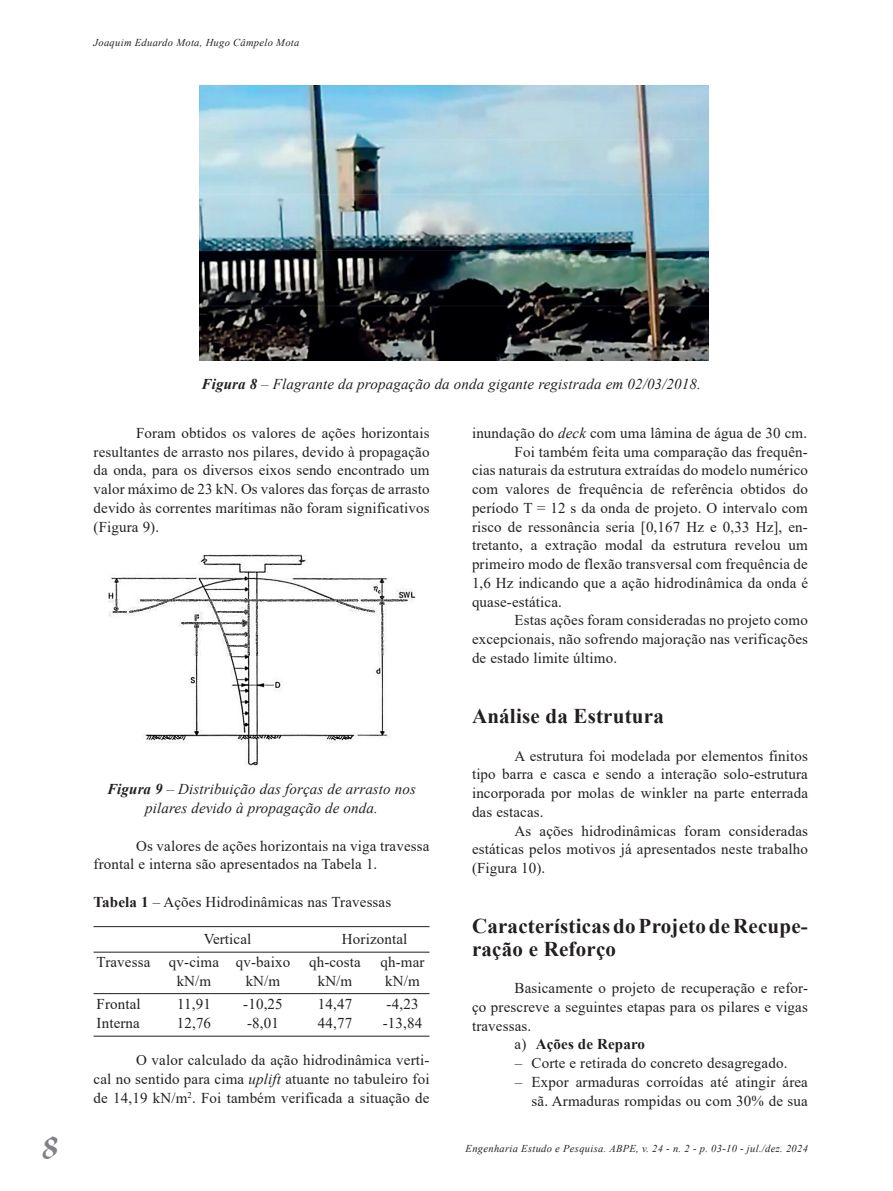
<style>
.page{position:relative;width:893px;height:1191px;background:#fff}
.page>*{position:absolute;margin:0;border:0;box-sizing:border-box;transform-origin:0 0}
.t1{font:46.5px "Aladdin";color:#808285}
.Sub_1{font:700 21px/22.5px "Times New Roman";letter-spacing:.01em;color:#231f20}
.Texto_geral{font:15px/18.8px "Times New Roman";letter-spacing:.01em;color:#231f20;text-align:justify}
.Figura{font:italic 15px/18.8px "Times New Roman";letter-spacing:.01em;color:#231f20;text-align:center}
.Traço{font:15px/18.8px "Times New Roman";letter-spacing:.01em;color:#231f20;text-align:right}
.Tabela_Quadro{font:15px "Times New Roman";letter-spacing:.01em;color:#231f20}
.a{font:700 15px "Times New Roman";letter-spacing:.01em;color:#231f20}
.t2{font:italic 10.5px "Times New Roman";letter-spacing:.03em;color:#231f20}
.s1{font-weight:700}
.s2{font-style:italic}
.s3{font-weight:400}
</style>
<div class="page">
<img style="left:200px;top:85px;width:509px;height:275px">
<img style="left:108px;top:554px;width:308px;height:212px">
<hr style="left:94px;top:926px;width:335px;height:1px;background:#231f20">
<hr style="left:94px;top:951px;width:335px;height:1px;background:#231f20">
<hr style="left:94px;top:993px;width:335px;height:1px;background:#231f20">
<hr style="left:94px;top:1035px;width:335px;height:1px;background:#231f20">
<p class="t2" style="left:94px;top:35px;width:207px">Joaquim Eduardo Mota, Hugo Câmpelo Mota</p>
<p class="Figura" style="left:202px;top:374px;width:501px"><span class="s1">Figura 8</span> – Flagrante da propagação da onda gigante registrada em 02/03/2018.</p>
<p class="Texto_geral" style="left:94px;top:423px;width:337px;text-indent:43px">Foram obtidos os valores de ações horizontais resultantes de arrasto nos pilares, devido à propagação da onda, para os diversos eixos sendo encontrado um valor máximo de 23 kN. Os valores das forças de arrasto devido às correntes marítimas não foram significativos (Figura 9).</p>
<p class="Figura" style="left:107px;top:779px;width:310px"><span class="s1">Figura 9</span> – Distribuição das forças de arrasto nos pilares devido à propagação de onda.</p>
<p class="Texto_geral" style="left:94px;top:835px;width:337px;text-indent:43px">Os valores de ações horizontais na viga travessa frontal e interna são apresentados na Tabela 1.</p>
<p class="Tabela_Quadro" style="left:94px;top:891px;width:299px"><span class="s1">Tabela 1</span> – Ações Hidrodinâmicas nas Travessas</p>
<p class="Texto_geral" style="left:204px;top:929px;width:49px">Vertical</p>
<p class="Texto_geral" style="left:342px;top:929px;width:67px">Horizontal</p>
<p class="Texto_geral" style="left:97px;top:952px;width:195px">Travessa qv-cima qv-baixo</p>
<p class="Texto_geral" style="left:309px;top:952px;width:53px">qh-costa</p>
<p class="Texto_geral" style="left:381px;top:952px;width:46px">qh-mar</p>
<p class="Texto_geral" style="left:177px;top:971px;width:36px">kN/m</p>
<p class="Texto_geral" style="left:246px;top:971px;width:36px">kN/m</p>
<p class="Texto_geral" style="left:318px;top:971px;width:36px">kN/m</p>
<p class="Texto_geral" style="left:385px;top:971px;width:36px">kN/m</p>
<p class="Texto_geral" style="left:97px;top:994px;width:46px">Frontal</p>
<p class="Texto_geral" style="left:177px;top:994px;width:54px">11,91 -</p>
<p class="Texto_geral" style="left:248px;top:994px;width:36px">10,25</p>
<p class="Texto_geral" style="left:318px;top:994px;width:55px">14,47 -</p>
<p class="Texto_geral" style="left:392px;top:994px;width:28px">4,23</p>
<p class="Texto_geral" style="left:97px;top:1013px;width:45px">Interna</p>
<p class="Texto_geral" style="left:177px;top:1013px;width:56px">12,76 -</p>
<p class="Texto_geral" style="left:252px;top:1013px;width:28px">8,01</p>
<p class="Texto_geral" style="left:318px;top:1013px;width:106px">44,77 - 13,84</p>
<p class="Texto_geral" style="left:94px;top:1050px;width:337px;text-indent:43px">O valor calculado da ação hidrodinâmica verti&shy;cal no sentido para cima <span class="s2">uplift</span> atuante no tabuleiro foi de 14,19 kN/m<sup>2</sup>. Foi também verificada a situação de</p>
<p class="Texto_geral" style="left:472px;top:423px;width:337px">inundação do <span class="s2">deck</span> com uma lâmina de água de 30 cm.</p>
<p class="Texto_geral" style="left:472px;top:442px;width:337px;text-indent:43px">Foi também feita uma comparação das frequên&shy;cias naturais da estrutura extraídas do modelo numérico com valores de frequência de referência obtidos do período T = 12 s da onda de projeto. O intervalo com risco de ressonância seria [0,167 Hz e 0,33 Hz], en&shy;tretanto, a extração modal da estrutura revelou um primeiro modo de flexão transversal com frequência de 1,6 Hz indicando que a ação hidrodinâmica da onda é quase-estática.</p>
<p class="Texto_geral" style="left:472px;top:610px;width:337px;text-indent:43px">Estas ações foram consideradas no projeto como excepcionais, não sofrendo majoração nas verificações de estado limite último.</p>
<p class="Sub_1" style="left:472px;top:704px;width:193px">Análise da Estrutura</p>
<p class="Texto_geral" style="left:472px;top:745px;width:337px;text-indent:43px">A estrutura foi modelada por elementos finitos tipo barra e casca e sendo a interação solo-estrutura incorporada por molas de winkler na parte enterrada das estacas.</p>
<p class="Texto_geral" style="left:472px;top:820px;width:337px;text-indent:43px">As ações hidrodinâmicas foram consideradas estáticas pelos motivos já apresentados neste trabalho (Figura 10).</p>
<p class="Sub_1" style="left:472px;top:914px;width:336px">Características do Projeto de Recupe&shy;ração e Reforço</p>
<p class="Texto_geral" style="left:472px;top:978px;width:337px;text-indent:43px">Basicamente o projeto de recuperação e refor&shy;ço prescreve a seguintes etapas para os pilares e vigas travessas.</p>
<p class="a" style="left:514px;top:1033px;width:132px"><span class="s3">a)</span> Ações de Reparo</p>
<p class="Traço" style="left:515px;top:1053px;width:274px">– Corte e retirada do concreto desagregado.</p>
<p class="Traço" style="left:515px;top:1072px;width:294px">– Expor armaduras corroídas até atingir área sã. Armaduras rompidas ou com 30% de sua</p>
<h1 class="t1" style="left:43px;top:1116px;width:18px">8</h1>
<p class="t2" style="left:466px;top:1141px;width:344px">Engenharia Estudo e Pesquisa. ABPE, v. 24 - n. 2 - p. 03-10 - jul./dez. 2024</p>
</div>
